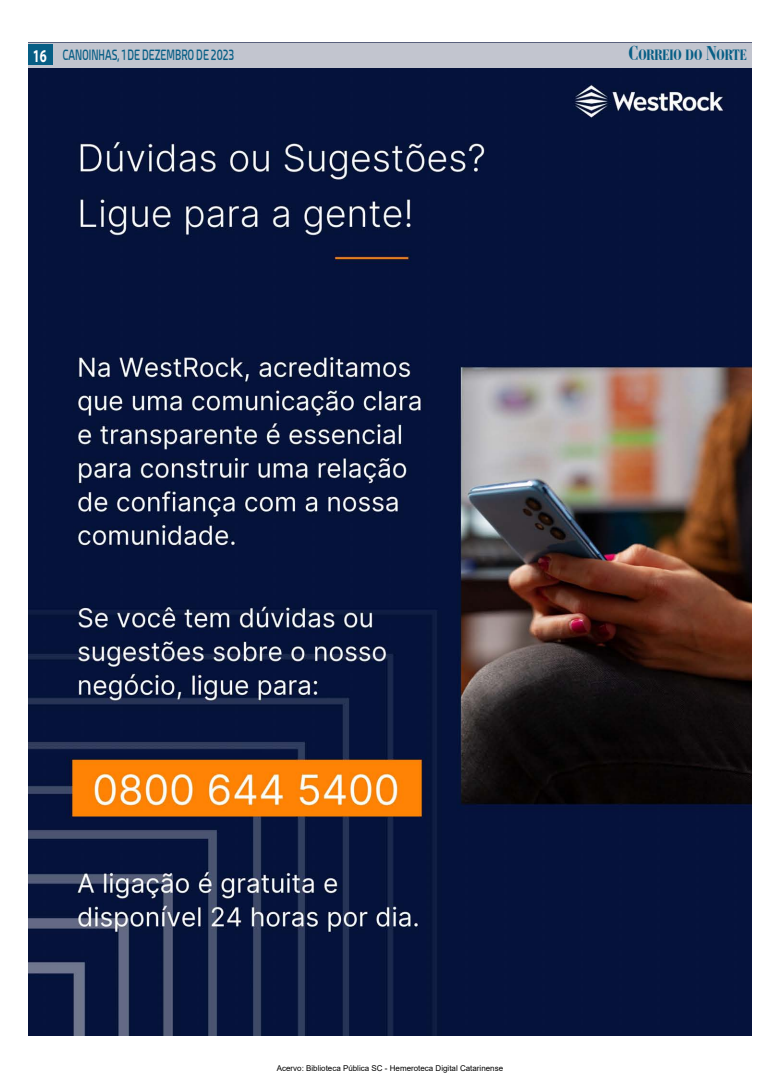
<style>
.page{position:relative;width:780px;height:1078px;background:#fff}
.page>*{position:absolute;margin:0;border:0;box-sizing:border-box;transform-origin:0 0}
.t1{font:700 condensed 15.6px "Bauer Bodoni BT";color:#075e85}
.t2{font:600 14px "Esphimere";color:#075e85;scale:.7 1}
.t3{font:8px "Arial";color:#000}
.s1{font-family:"Myriad Pro";font-weight:700;font-size:18px;color:#fff}
.s2{font-size:20.7px}
</style>
<div class="page">
<img style="left:28px;top:68px;width:723px;height:967px">
<div style="left:28px;top:43px;width:723px;height:25px;background:#c2c5cf"></div>
<div style="left:28px;top:45px;width:25px;height:20px;background:#075e85"></div>
<p class="t2" style="left:33px;top:46px;width:289px"><span class="s1">16</span> CANOINHAS, 1 DE DEZEMBRO DE 2023</p>
<p class="t1" style="left:628px;top:45px;width:120px"><span class="s2">C</span>ORREIO DO <span class="s2">N</span>ORTE</p>
<p class="t3" style="left:277px;top:1062px;width:228px">Acervo: Biblioteca Pública SC - Hemeroteca Digital Catarinense</p>
</div>
